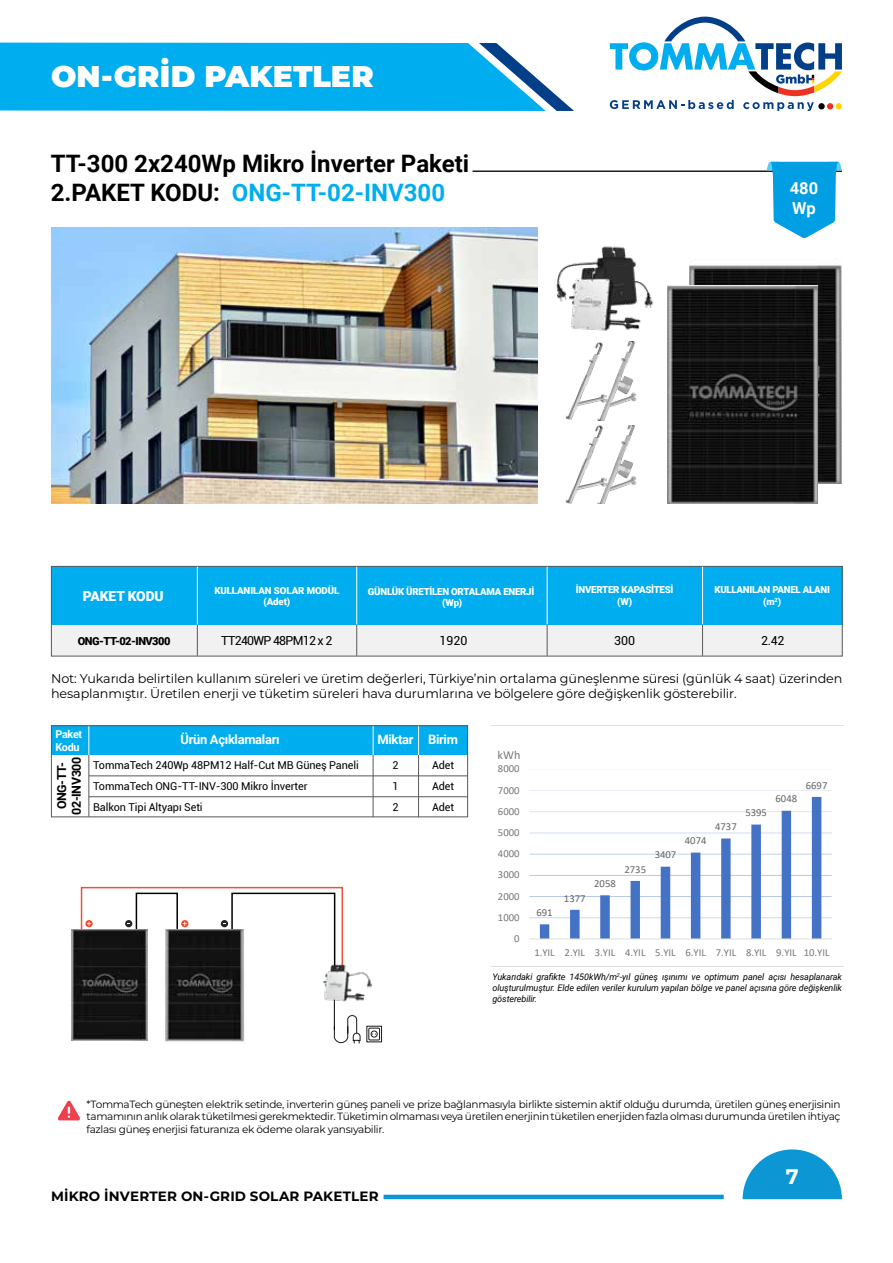
<style>
.page{position:relative;width:893px;height:1263px;background:#fff}
.page>*{position:absolute;margin:0;border:0;box-sizing:border-box;transform-origin:0 0}
.t1{font:900 30px "Montserrat";letter-spacing:.01em;color:#fff}
.t2{font:700 24px/29.2px "Roboto";color:#000}
.t3{font:700 21px "Montserrat";color:#fff}
.t4{font:700 16.5px/19.8px "Roboto";color:#fff}
.t5{font:900 13.8px "Roboto";letter-spacing:-.01em;color:#fff}
.t6{font:700 13.5px "Montserrat";letter-spacing:.015em;color:#000}
.t7{font:700 13.05px "Roboto";letter-spacing:-.025em;color:#fff}
.t8{font:12.75px/15.3px "Montserrat";letter-spacing:-.01em;color:#000}
.t9{font:12.45px "Roboto";letter-spacing:-.06em;color:#000}
.t10{font:700 12.45px/14.9px "Roboto";letter-spacing:-.03em;color:#000;text-align:center}
.t11{font:12.15px "Calibri";color:#77787b}
.t12{font:900 11.1px "Roboto";letter-spacing:-.05em;color:#000}
.t13{font:10.8px/21px "Roboto";letter-spacing:-.01em;color:#000;text-align:justify}
.t14{font:700 10.8px/13px "Roboto";letter-spacing:-.025em;color:#fff}
.t15{font:10.65px "Calibri";color:#77787b}
.t16{font:10.65px "Calibri";color:#636467}
.t17{font:10.5px/12.6px "Montserrat";letter-spacing:-.03em;color:#000;text-align:justify}
.t18{font:900 9.6px/11.6px "Roboto";letter-spacing:-.025em;color:#fff;text-align:center}
.t19{font:italic 9px/10.8px "Roboto";letter-spacing:-.01em;color:#000;text-align:justify}
.s1{color:#00aeef}
</style>
<div class="page">
<svg style="left:743px;top:1149px;width:99px;height:50px"></svg>
<hr style="left:384px;top:1195px;width:340px;height:4px;background:#0d96d4">
<svg style="left:0;top:43px;width:574px;height:68px;background:#17b1ed"></svg>
<svg style="left:610px;top:17px;width:232px;height:94px"></svg>
<svg style="left:366px;top:1026px;width:16px;height:16px"></svg>
<svg style="left:369px;top:1028px;width:11px;height:12px"></svg>
<div style="left:368px;top:1028px;width:12px;height:12px;border:1px solid #19181c"></div>
<div style="left:371px;top:1031px;width:7px;height:6px;border:1px solid #19181c;border-radius:50%"></div>
<svg style="left:371px;top:1031px;width:6px;height:6px"></svg>
<svg style="left:334px;top:1015px;width:27px;height:29px"></svg>
<hr style="left:334px;top:999px;width:1px;height:31px;background:#000">
<img style="left:689px;top:265px;width:152px;height:219px">
<img style="left:668px;top:286px;width:150px;height:218px">
<svg style="left:492px;top:725px;width:351px;height:215px"></svg>
<div style="left:51px;top:566px;width:792px;height:90px;background:#f1f1f2"></div>
<div style="left:51px;top:566px;width:792px;height:59px;background:#00aeef"></div>
<div style="left:51px;top:566px;width:792px;height:90px;border:1px solid #58595b"></div>
<hr style="left:197px;top:567px;width:1px;height:58px;background:#fff">
<hr style="left:356px;top:567px;width:1px;height:58px;background:#fff">
<hr style="left:547px;top:567px;width:1px;height:57px;background:#fff">
<hr style="left:702px;top:567px;width:1px;height:57px;background:#fff">
<hr style="left:197px;top:625px;width:1px;height:31px;background:#58595b">
<hr style="left:356px;top:625px;width:1px;height:31px;background:#58595b">
<hr style="left:547px;top:625px;width:1px;height:31px;background:#58595b">
<hr style="left:702px;top:625px;width:1px;height:31px;background:#58595b">
<hr style="left:88px;top:755px;width:1px;height:62px;background:#58595b">
<div style="left:51px;top:725px;width:417px;height:30px;background:#00aeef"></div>
<hr style="left:89px;top:775px;width:379px;height:1px;background:#58595b">
<hr style="left:89px;top:796px;width:379px;height:1px;background:#58595b">
<hr style="left:373px;top:755px;width:1px;height:62px;background:#58595b">
<hr style="left:418px;top:755px;width:1px;height:62px;background:#58595b">
<hr style="left:88px;top:725px;width:1px;height:30px;background:#fff">
<hr style="left:373px;top:725px;width:1px;height:30px;background:#fff">
<hr style="left:418px;top:725px;width:1px;height:30px;background:#fff">
<div style="left:51px;top:725px;width:417px;height:92px;border:1px solid #58595b"></div>
<img style="left:52px;top:228px;width:485px;height:276px">
<svg style="left:58px;top:1100px;width:22px;height:20px"></svg>
<img style="left:165px;top:973px;width:80px;height:69px">
<img style="left:71px;top:929px;width:77px;height:111px">
<img style="left:323px;top:964px;width:49px;height:41px">
<hr style="left:472px;top:171px;width:370px;height:1px;background:#000">
<svg style="left:766px;top:162px;width:76px;height:76px"></svg>
<svg style="left:80px;top:886px;width:264px;height:87px"></svg>
<img style="left:556px;top:246px;width:98px;height:85px">
<img style="left:565px;top:430px;width:30px;height:74px">
<img style="left:565px;top:347px;width:30px;height:73px">
<img style="left:595px;top:425px;width:42px;height:79px">
<img style="left:595px;top:342px;width:42px;height:78px">
<h1 class="t1" style="left:51px;top:53px;width:324px">ON-GRİD PAKETLER</h1>
<h2 class="t2" style="left:51px;top:148px;width:420px">TT-300 2x240Wp Mikro İnverter Paketi<br>2.PAKET KODU: <span class="s1">ONG-TT-02-INV300</span></h2>
<h3 class="t4" style="left:790px;top:178px;width:30px">480<br>Wp</h3>
<h3 class="t5" style="left:83px;top:587px;width:82px">PAKET KODU</h3>
<p class="t18" style="left:214px;top:584px;width:127px">KULLANILAN SOLAR MODÜL</p>
<p class="t18" style="left:263px;top:596px;width:28px">(Adet)</p>
<p class="t18" style="left:368px;top:585px;width:168px">GÜNLÜK ÜRETİLEN ORTALAMA ENERJİ (Wp)</p>
<p class="t18" style="left:576px;top:584px;width:99px">İNVERTER KAPASİTESİ (W)</p>
<p class="t18" style="left:714px;top:584px;width:117px">KULLANILAN PANEL ALANI (m<sup>2</sup>)</p>
<p class="t12" style="left:78px;top:633px;width:94px">ONG-TT-02-INV300</p>
<p class="t9" style="left:221px;top:632px;width:113px">TT240WP 48PM12 x 2</p>
<p class="t9" style="left:440px;top:632px;width:30px">1920</p>
<p class="t9" style="left:614px;top:632px;width:23px">300</p>
<p class="t9" style="left:761px;top:632px;width:25px">2.42</p>
<p class="t8" style="left:51px;top:670px;width:793px">Not: Yukarıda belirtilen kullanım süreleri ve üretim değerleri, Türkiye’nin ortalama güneşlenme süresi (günlük 4 saat) üzerinden hesaplanmıştır. Üretilen enerji ve tüketim süreleri hava durumlarına ve bölgelere göre değişkenlik gösterebilir.</p>
<p class="t14" style="left:55px;top:727px;width:28px">Paket<br>Kodu</p>
<p class="t7" style="left:428px;top:731px;width:31px">Birim</p>
<p class="t13" style="left:432px;top:754px;width:24px">Adet Adet Adet</p>
<p class="t7" style="left:180px;top:731px;width:101px">Ürün Açıklamaları</p>
<p class="t13" style="left:93px;top:754px;width:267px;text-align:left">TommaTech 240Wp 48PM12 Half-Cut MB Güneş Paneli<br>TommaTech ONG-TT-INV-300 Mikro İnverter<br>Balkon Tipi Altyapı Seti</p>
<p class="t13" style="left:392px;top:754px;width:8px">2<br>1<br>2</p>
<p class="t7" style="left:377px;top:731px;width:38px">Miktar</p>
<p class="t10" style="left:54px;top:815px;width:60px;rotate:-90deg">ONG-TT-<br>02-INV300</p>
<p class="t11" style="left:498px;top:747px;width:24px">kWh</p>
<p class="t15" style="left:498px;top:761px;width:23px">8000</p>
<p class="t15" style="left:498px;top:783px;width:23px">7000</p>
<p class="t16" style="left:776px;top:791px;width:23px">6048</p>
<p class="t16" style="left:806px;top:778px;width:23px">6697</p>
<p class="t15" style="left:498px;top:804px;width:23px">6000</p>
<p class="t16" style="left:745px;top:805px;width:23px">5395</p>
<p class="t15" style="left:498px;top:825px;width:23px">5000</p>
<p class="t16" style="left:685px;top:833px;width:23px">4074</p>
<p class="t16" style="left:715px;top:819px;width:23px">4737</p>
<p class="t15" style="left:498px;top:846px;width:23px">4000</p>
<p class="t16" style="left:655px;top:847px;width:23px">3407</p>
<p class="t15" style="left:498px;top:867px;width:23px">3000</p>
<p class="t16" style="left:594px;top:876px;width:23px">2058</p>
<p class="t16" style="left:624px;top:862px;width:23px">2735</p>
<p class="t15" style="left:498px;top:888px;width:23px">2000</p>
<p class="t16" style="left:564px;top:890px;width:23px">1377</p>
<p class="t15" style="left:498px;top:910px;width:23px">1000</p>
<p class="t16" style="left:536px;top:905px;width:18px">691</p>
<p class="t15" style="left:514px;top:931px;width:7px">0</p>
<p class="t15" style="left:534px;top:945px;width:297px">1.YIL 2.YIL 3.YIL 4.YIL 5.YIL 6.YIL 7.YIL 8.YIL 9.YIL 10.YIL</p>
<p class="t19" style="left:492px;top:971px;width:351px">Yukarıdaki grafikte 1450kWh/m<sup>2</sup>-yıl güneş ışınımı ve optimum panel açısı hesaplanarak oluşturulmuştur. Elde edilen veriler kurulum yapılan bölge ve panel açısına göre değişkenlik gösterebilir.</p>
<p class="t17" style="left:87px;top:1097px;width:755px">*TommaTech güneşten elektrik setinde, inverterin güneş paneli ve prize bağlanmasıyla birlikte sistemin aktif olduğu durumda, üretilen güneş enerjisinin tamamının anlık olarak tüketilmesi gerekmektedir. Tüketimin olmaması veya üretilen enerjinin tüketilen enerjiden fazla olması durumunda üretilen ihtiyaç fazlası güneş enerjisi faturanıza ek ödeme olarak yansıyabilir.</p>
<p class="t6" style="left:51px;top:1187px;width:329px">MİKRO İNVERTER ON-GRID SOLAR PAKETLER</p>
<h3 class="t3" style="left:786px;top:1161px;width:15px">7</h3>
</div>
